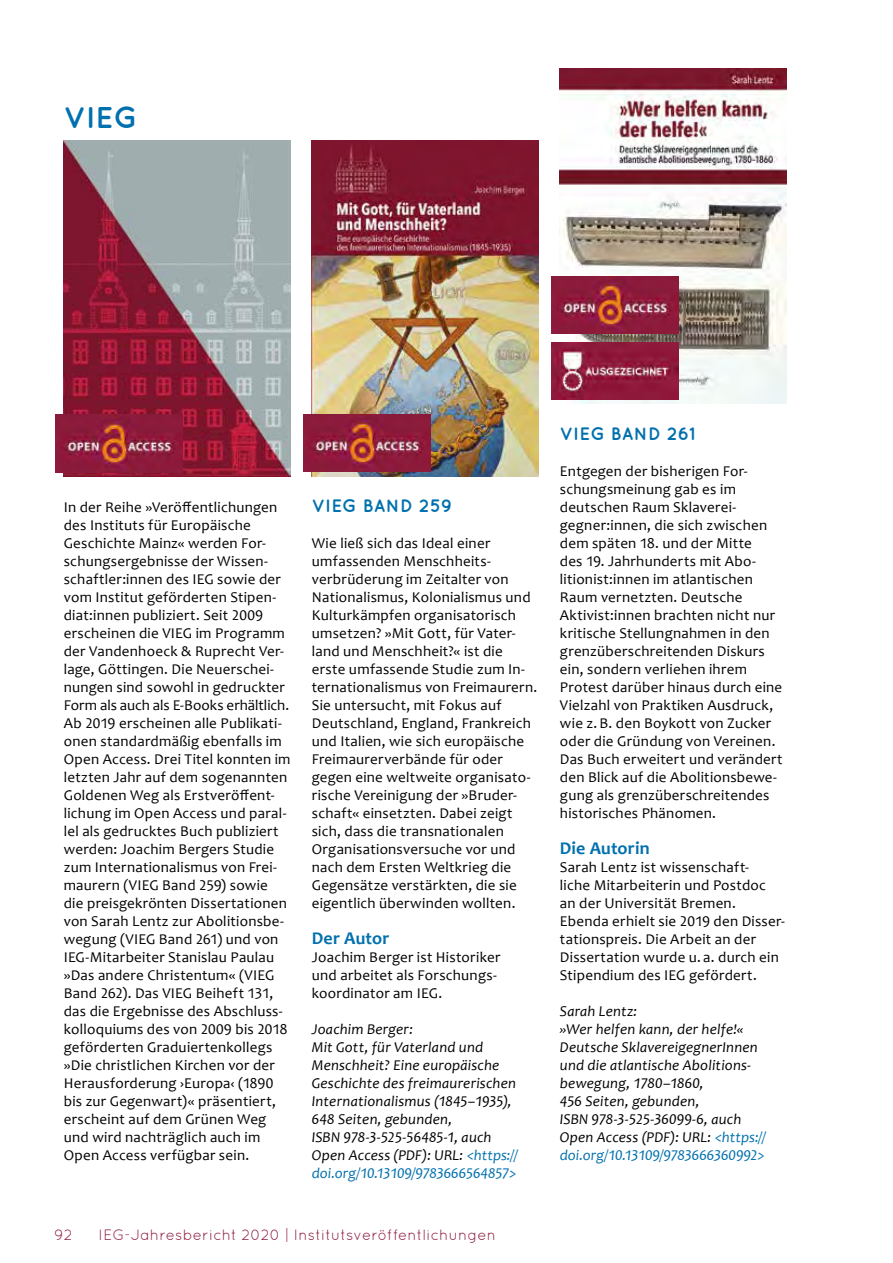
<style>
.page{position:relative;width:893px;height:1263px;background:#fff}
.page>*{position:absolute;margin:0;border:0;box-sizing:border-box;transform-origin:0 0}
.t1{font:700 30px "Quicksand";color:#0070ae}
.t2{font:700 18px "Quicksand";letter-spacing:.02em;color:#0070ae}
.t3{font:700 18px "Candara";letter-spacing:.01em;color:#0070ae}
.t4{font:15px/18px "Candara";letter-spacing:.015em;color:#000}
.t5{font:italic 15px/18px "Candara";letter-spacing:.01em;color:#000}
.t6{font:15px "Quicksand";letter-spacing:.01em;color:#8e1c3f}
.s1{color:#0070ae}
</style>
<div class="page">
<img style="left:64px;top:140px;width:227px;height:336px">
<img style="left:55px;top:415px;width:128px;height:57px">
<img style="left:312px;top:140px;width:227px;height:336px">
<img style="left:303px;top:414px;width:128px;height:57px">
<img style="left:560px;top:68px;width:227px;height:335px">
<img style="left:551px;top:342px;width:128px;height:58px">
<img style="left:551px;top:276px;width:128px;height:57px">
<h1 class="t1" style="left:64px;top:99px;width:75px">VIEG</h1>
<p class="t4" style="left:64px;top:498px;width:228px">In der Reihe »Veröffentlichungen des Instituts für Europäische<br>Geschichte Mainz« werden For&shy;schungsergebnisse der Wissen&shy;schaftler:innen des IEG sowie der vom Institut geförderten Stipen&shy;diat:innen publiziert. Seit 2009 erscheinen die VIEG im Programm der Vandenhoeck &amp; Ruprecht Ver&shy;lage, Göttingen. Die Neuerschei&shy;nungen sind sowohl in gedruckter<br>Form als auch als E-Books erhältlich.<br>Ab 2019 erscheinen alle Publikati&shy;onen standardmäßig ebenfalls im<br>Open Access. Drei Titel konnten im letzten Jahr auf dem sogenannten<br>Goldenen Weg als Erstveröffent&shy;lichung im Open Access und paral&shy;lel als gedrucktes Buch publiziert werden: Joachim Bergers Studie zum Internationalismus von Frei&shy;maurern (VIEG Band 259) sowie die preisgekrönten Dissertationen von Sarah Lentz zur Abolitionsbe&shy;wegung (VIEG Band 261) und von<br>IEG-Mitarbeiter Stanislau Paulau »Das andere Christentum« (VIEG<br>Band 262). Das VIEG Beiheft 131, das die Ergebnisse des Abschluss&shy;kolloquiums des von 2009 bis 2018 geförderten Graduiertenkollegs »Die christlichen Kirchen vor der<br>Herausforderung ›Europa‹ (1890 bis zur Gegenwart)« präsentiert, erscheint auf dem Grünen Weg und wird nachträglich auch im<br>Open Access verfügbar sein.</p>
<p class="t2" style="left:312px;top:495px;width:142px">VIEG BAND 259</p>
<p class="t4" style="left:312px;top:534px;width:227px">Wie ließ sich das Ideal einer umfassenden Menschheits&shy;verbrüderung im Zeitalter von<br>Nationalismus, Kolonialismus und<br>Kulturkämpfen organisatorisch umsetzen? »Mit Gott, für Vater&shy;land und Menschheit?« ist die erste umfassende Studie zum In&shy;ternationalismus von Freimaurern.<br>Sie untersucht, mit Fokus auf<br>Deutschland, England, Frankreich und Italien, wie sich europäische<br>Freimaurerverbände für oder gegen eine weltweite organisato&shy;rische Vereinigung der »Bruder&shy;schaft« einsetzten. Dabei zeigt sich, dass die transnationalen<br>Organisationsversuche vor und nach dem Ersten Weltkrieg die<br>Gegensätze verstärkten, die sie eigentlich überwinden wollten.</p>
<p class="t3" style="left:312px;top:927px;width:79px">Der Autor</p>
<p class="t4" style="left:312px;top:948px;width:190px">Joachim Berger ist Historiker und arbeitet als Forschungs&shy;koordinator am IEG.</p>
<p class="t5" style="left:312px;top:1020px;width:208px">Joachim Berger:<br>Mit Gott, für Vaterland und<br>Menschheit? Eine europäische<br>Geschichte des freimaurerischen<br>Internationalismus (1845–1935),<br>648 Seiten, gebunden,<br>ISBN 978-3-525-56485-1, auch<br>Open Access (PDF): URL: <span class="s1">&lt;https:// doi.org/10.13109/9783666564857&gt;</span></p>
<p class="t6" style="left:54px;top:1226px;width:20px">92</p>
<p class="t6" style="left:99px;top:1226px;width:399px">IEG-Jahresbericht 2020 | Institutsveröffentlichungen</p>
<p class="t2" style="left:560px;top:423px;width:137px">VIEG BAND 261</p>
<p class="t4" style="left:560px;top:462px;width:224px">Entgegen der bisherigen For&shy;schungsmeinung gab es im deutschen Raum Sklaverei&shy;gegner:innen, die sich zwischen dem späten 18. und der Mitte<br>des 19. Jahrhunderts mit Abo&shy;litionist:innen im atlantischen<br>Raum vernetzten. Deutsche<br>Aktivist:innen brachten nicht nur kritische Stellungnahmen in den grenzüberschreitenden Diskurs ein, sondern verliehen ihrem<br>Protest darüber hinaus durch eine<br>Vielzahl von Praktiken Ausdruck, wie z.B. den Boykott von Zucker oder die Gründung von Vereinen.<br>Das Buch erweitert und verändert den Blick auf die Abolitionsbewe&shy;gung als grenz-überschreitendes historisches Phänomen.</p>
<p class="t3" style="left:560px;top:837px;width:91px">Die Autorin</p>
<p class="t4" style="left:560px;top:858px;width:227px">Sarah Lentz ist wissenschaft-<br>liche Mitarbeiterin und Postdoc an der Universität Bremen.<br>Ebenda erhielt sie 2019 den Disser&shy;tationspreis. Die Arbeit an der<br>Dissertation wurde u. a. durch ein<br>Stipendium des IEG gefördert.</p>
<p class="t5" style="left:560px;top:1002px;width:208px">Sarah Lentz:<br>»Wer helfen kann, der helfe!«<br>Deutsche SklavereigegnerInnen und die atlantische Abolitions&shy;bewegung, 1780–1860,<br>456 Seiten, gebunden,<br>ISBN 978-3-525-36099-6, auch<br>Open Access (PDF): URL: <span class="s1">&lt;https:// doi.org/10.13109/9783666360992&gt;</span></p>
</div>
